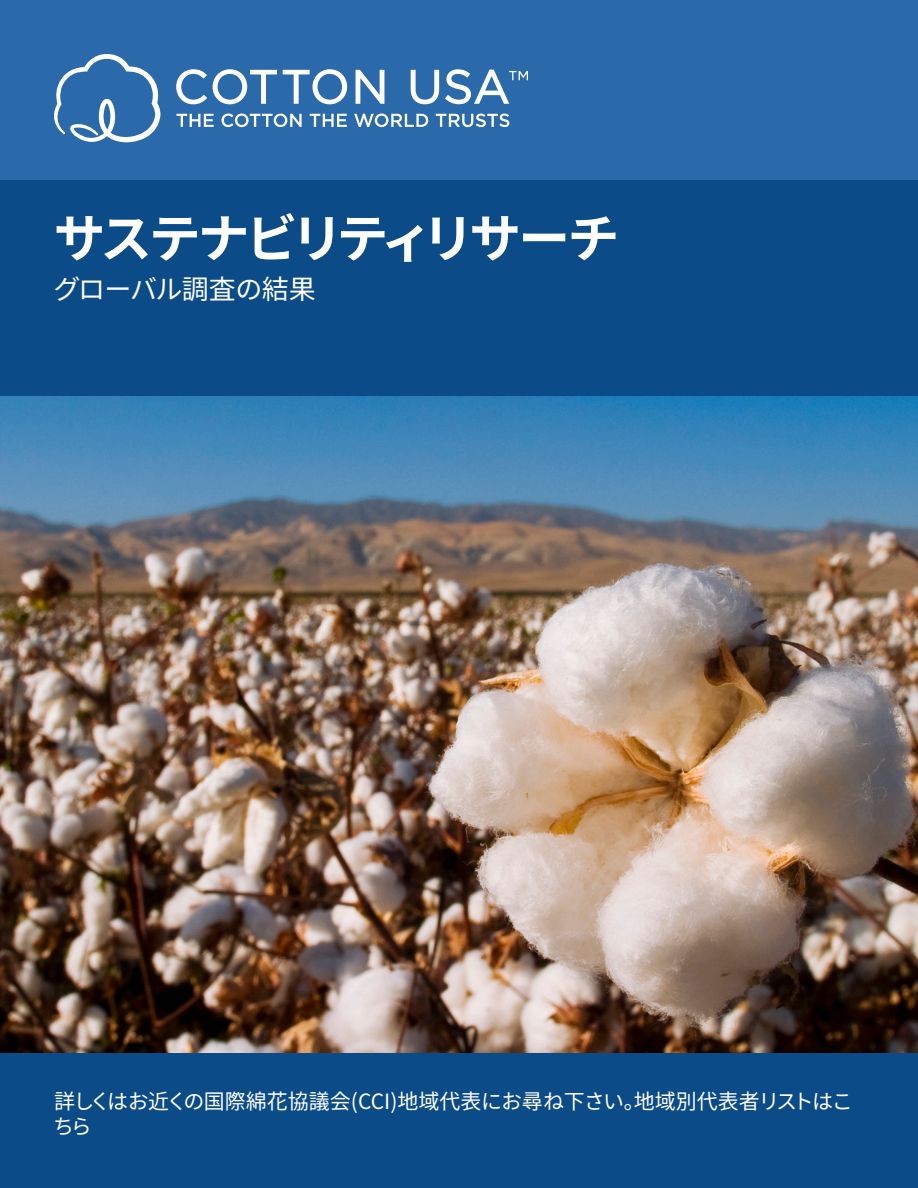
<style>
.page{position:relative;width:918px;height:1188px;background:#fff}
.page>*{position:absolute;margin:0;border:0;box-sizing:border-box;transform-origin:0 0}
.t1{font:700 51.75px "Noto Sans CJ Kjp";letter-spacing:-.09em;color:#fff}
.t2{font:27px "Noto Sans CJ Kjp";letter-spacing:-.015em;color:#fff}
.t3{font:21px/25.2px "Noto Sans CJ Kjp";letter-spacing:-.02em;color:#fff}
</style>
<div class="page">
<div style="left:0;top:0;width:918px;height:180px;background:#2a6aaa"></div>
<img style="left:0;top:396px;width:918px;height:657px">
<div style="left:0;top:180px;width:918px;height:216px;background:#0b4b87"></div>
<div style="left:0;top:1053px;width:918px;height:135px;background:#0b4b87"></div>
<svg style="left:54px;top:54px;width:107px;height:88px"></svg>
<svg style="left:176px;top:69px;width:31px;height:35px"></svg>
<svg style="left:213px;top:69px;width:64px;height:35px"></svg>
<svg style="left:283px;top:69px;width:64px;height:35px"></svg>
<svg style="left:356px;top:70px;width:28px;height:34px"></svg>
<svg style="left:411px;top:70px;width:28px;height:34px"></svg>
<svg style="left:445px;top:69px;width:83px;height:35px"></svg>
<svg style="left:177px;top:114px;width:37px;height:13px"></svg>
<svg style="left:221px;top:114px;width:81px;height:13px"></svg>
<svg style="left:310px;top:114px;width:37px;height:13px"></svg>
<svg style="left:354px;top:114px;width:74px;height:13px"></svg>
<svg style="left:436px;top:114px;width:73px;height:13px"></svg>
<p class="t1" style="left:54px;top:209px;width:567px">サステナビリティリサーチ</p>
<p class="t2" style="left:54px;top:274px;width:264px">グローバル調査の結果</p>
<p class="t3" style="left:53px;top:1089px;width:801px">詳しくはお近くの国際綿花協議会(CCI)地域代表にお尋ね下さい。地域別代表者リストはこちら</p>
</div>
